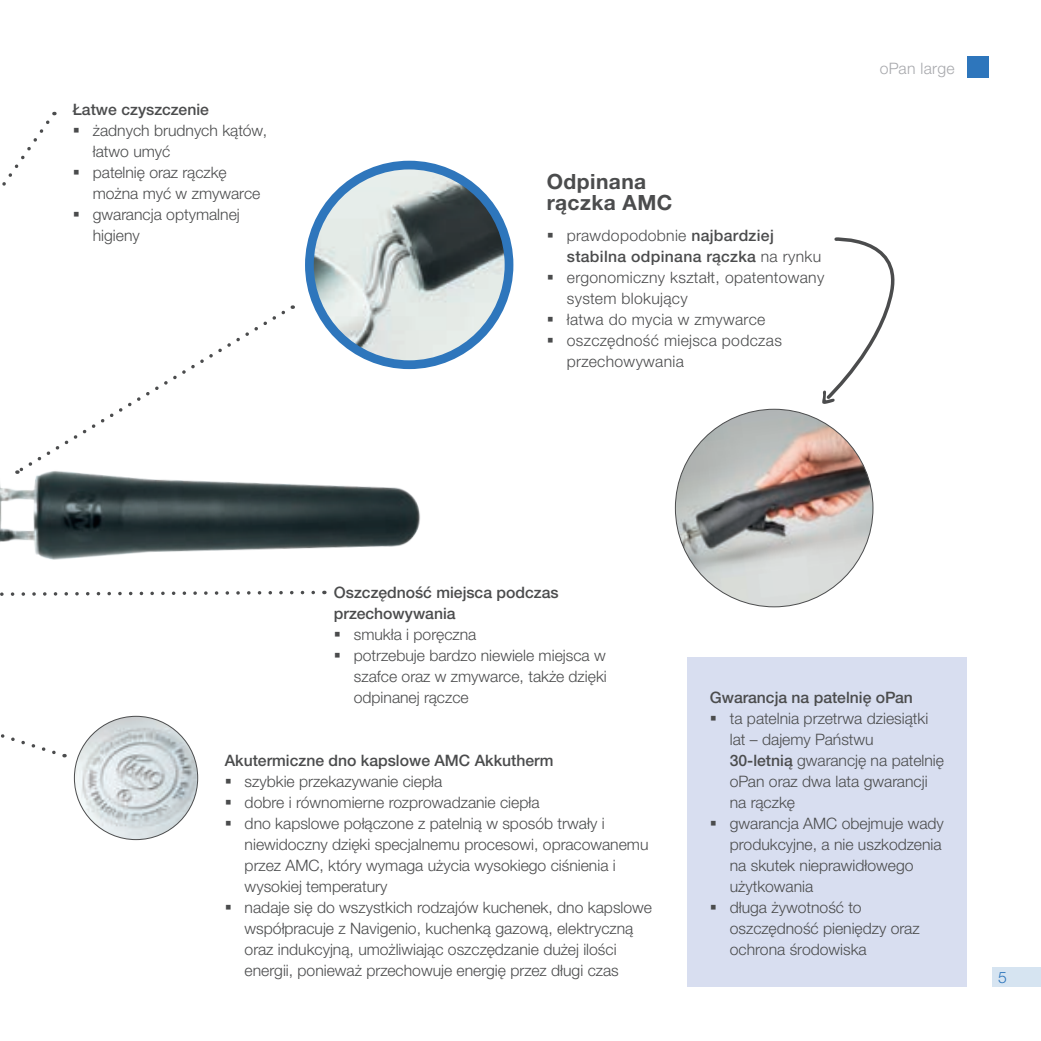
<style>
.page{position:relative;width:1041px;height:1041px;background:#fff}
.page>*{position:absolute;margin:0;border:0;box-sizing:border-box;transform-origin:0 0}
.t1{font:700 21px/21px "Helvetica Neue LTW1 G";letter-spacing:.02em;color:#4b4c4d}
.t2{font:300 15.75px/21px "Helvetica Neue LTW1 G";color:#4b4c4d}
.t3{font:300 15.75px/21px "Helvetica Neue LTW1 G";letter-spacing:.02em;color:#4b4c4d}
.t4{font:500 15.75px/21px "Helvetica Neue LTW1 G";color:#4b4c4d}
.t5{font:300 15.75px "Helvetica Neue LTW1 G";letter-spacing:.02em;color:#a8a9ad}
.t6{font:300 15.75px "Helvetica Neue LTW1 G";color:#2e76bc}
.s1{font-weight:500}
</style>
<div class="page">
<div style="left:992px;top:967px;width:49px;height:20px;background:#d6e4f1"></div>
<div style="left:967px;top:56px;width:22px;height:22px;background:#2e76bc"></div>
<img style="left:0;top:199px;width:514px;height:630px">
<img style="left:309px;top:165px;width:200px;height:200px;border-radius:100px">
<div style="left:305px;top:161px;width:208px;height:208px;border:9px solid #2e76bc;border-radius:50%"></div>
<img style="left:74px;top:716px;width:124px;height:123px;border-radius:62px">
<div style="left:687px;top:657px;width:280px;height:330px;background:#d8def0"></div>
<img style="left:675px;top:409px;width:198px;height:198px;border-radius:99px">
<svg style="left:0;top:112px;width:55px;height:185px"></svg>
<svg style="left:17px;top:308px;width:271px;height:166px"></svg>
<svg style="left:0;top:711px;width:58px;height:46px"></svg>
<svg style="left:0;top:589px;width:317px;height:9px"></svg>
<svg style="left:822px;top:237px;width:73px;height:167px"></svg>
<svg style="left:226px;top:779px;width:5px;height:5px"></svg>
<svg style="left:226px;top:800px;width:5px;height:5px"></svg>
<svg style="left:226px;top:821px;width:5px;height:5px"></svg>
<svg style="left:74px;top:212px;width:5px;height:5px"></svg>
<svg style="left:335px;top:632px;width:5px;height:5px"></svg>
<svg style="left:335px;top:653px;width:5px;height:5px"></svg>
<p class="t4" style="left:73px;top:99px;width:138px">Łatwe czyszczenie</p>
<p class="t2" style="left:93px;top:120px;width:176px">żadnych brudnych kątów, łatwo umyć<br>patelnię oraz rączkę można myć w zmywarce gwarancja optymalnej higieny</p>
<h1 class="t1" style="left:547px;top:170px;width:127px">Odpinana rączka AMC</h1>
<p class="t3" style="left:567px;top:225px;width:259px">prawdopodobnie <span class="s1">najbardziej stabilna odpinana rączka</span> na rynku ergonomiczny kształt, opatentowany system blokujący<br>łatwa do mycia w zmywarce oszczędność miejsca podczas przechowywania</p>
<p class="t5" style="left:880px;top:58px;width:76px">oPan large</p>
<p class="t4" style="left:334px;top:582px;width:226px">Oszczędność miejsca podczas przechowywania</p>
<p class="t2" style="left:354px;top:624px;width:254px">smukła i poręczna<br>potrzebuje bardzo niewiele miejsca w szafce oraz w zmywarce, także dzięki odpinanej rączce</p>
<p class="t4" style="left:225px;top:750px;width:330px">Akutermiczne dno kapslowe AMC Akkutherm</p>
<p class="t2" style="left:245px;top:771px;width:409px">szybkie przekazywanie ciepła<br>dobre i równomierne rozprowadzanie ciepła<br>dno kapslowe połączone z patelnią w sposób trwały i niewidoczny dzięki specjalnemu procesowi, opracowanemu przez AMC, który wymaga użycia wysokiego ciśnienia i wysokiej temperatury<br>nadaje się do wszystkich rodzajów kuchenek, dno kapslowe współpracuje z Navigenio, kuchenką gazową, elektryczną oraz indukcyjną, umożliwiając oszczędzanie dużej ilości energii, ponieważ przechowuje energię przez długi czas</p>
<p class="t4" style="left:710px;top:687px;width:205px">Gwarancja na patelnię oPan</p>
<p class="t2" style="left:730px;top:708px;width:216px">ta patelnia przetrwa dziesiątki lat – dajemy Państwu<br><span class="s1">30-letnią</span> gwarancję na patelnię oPan oraz dwa lata gwarancji na rączkę<br>gwarancja AMC obejmuje wady produkcyjne, a nie uszkodzenia na skutek nieprawidłowego użytkowania<br>długa żywotność to oszczędność pieniędzy oraz ochrona środowiska</p>
<p class="t6" style="left:998px;top:968px;width:10px">5</p>
</div>
